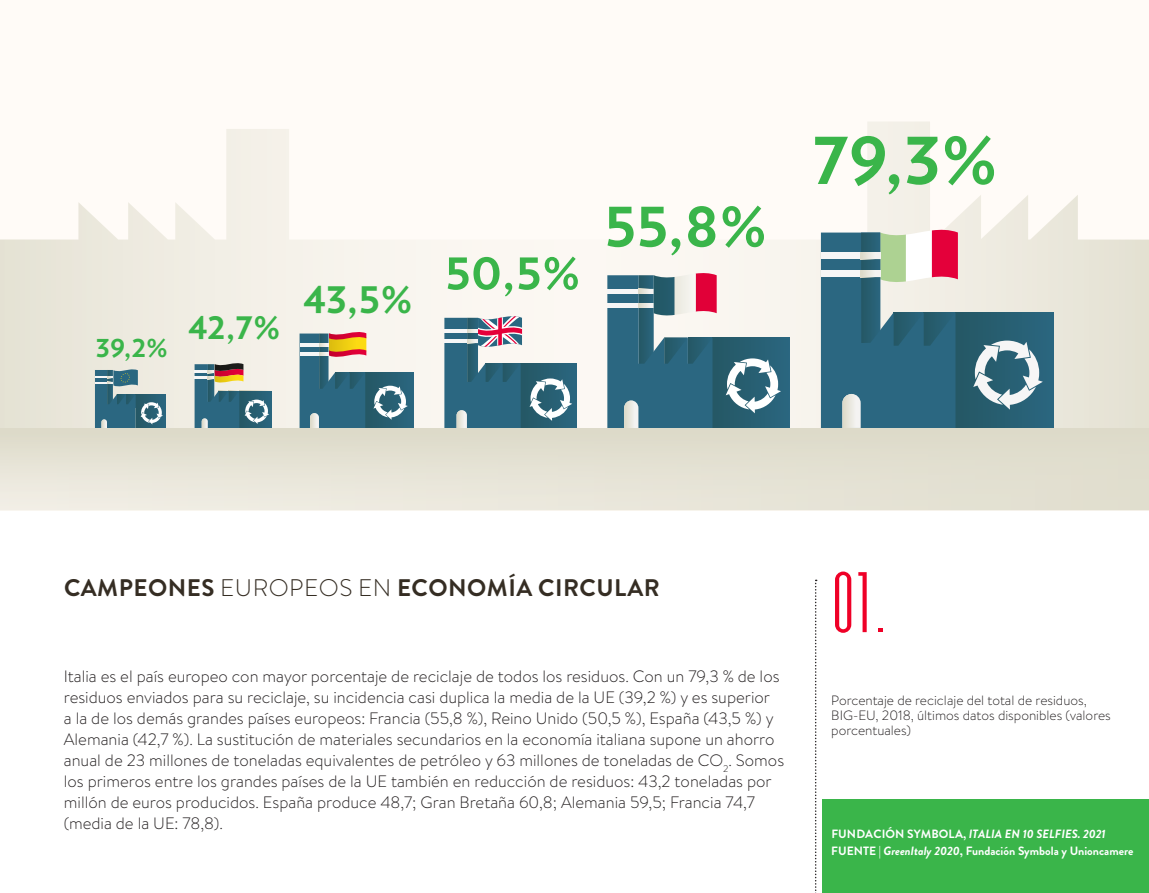
<style>
.page{position:relative;width:1149px;height:893px;background:#fff}
.page>*{position:absolute;margin:0;border:0;box-sizing:border-box;transform-origin:0 0}
.t1{font:700 81px "Verlag";color:#3ab54a}
.t2{font:condensed 75px "Chrysler";color:#ef0027}
.t3{font:700 68.25px "Verlag";color:#3ab54a}
.t4{font:700 54.75px "Verlag";color:#3ab54a}
.t5{font:700 45.9px "Verlag";color:#3ab54a}
.t6{font:700 38.85px "Verlag";color:#3ab54a}
.t7{font:700 31.05px "Verlag";color:#3ab54a}
.t8{font:700 24px "Brandon Grotesque";letter-spacing:.02em;color:#352d23}
.t9{font:300 16.5px/21px "Brandon Text";color:#231f20}
.t10{font:300 13.5px/15px "Brandon Text";color:#231f20}
.t11{font:700 12px "Brandon Grotesque";color:#fff}
.t12{font:italic 700 12px "Brandon Grotesque";letter-spacing:.01em;color:#fff}
.s1{font-weight:300}
.s2{font-style:normal}
.s3{font-style:italic}
</style>
<div class="page">
<div style="left:822px;top:799px;width:326px;height:94px;background:#3ab54a"></div>
<svg style="left:815px;top:580px;width:1px;height:313px"></svg>
<div style="left:0;top:0;width:1148px;height:510px;background:#fffbf7"></div>
<svg style="left:0;top:122px;width:1148px;height:307px"></svg>
<div style="left:955px;top:312px;width:98px;height:116px;background:linear-gradient(to right,#255764,#2a667f)"></div>
<svg style="left:820px;top:229px;width:137px;height:199px"></svg>
<svg style="left:842px;top:394px;width:18px;height:34px"></svg>
<div style="left:712px;top:338px;width:77px;height:90px;background:linear-gradient(to right,#255764,#2a667f)"></div>
<div style="left:520px;top:363px;width:56px;height:66px;background:linear-gradient(to right,#255764,#2a667f)"></div>
<svg style="left:444px;top:312px;width:78px;height:117px"></svg>
<svg style="left:607px;top:273px;width:109px;height:155px"></svg>
<svg style="left:653px;top:273px;width:63px;height:42px"></svg>
<svg style="left:972px;top:341px;width:70px;height:69px"></svg>
<svg style="left:726px;top:358px;width:54px;height:55px"></svg>
<svg style="left:529px;top:378px;width:43px;height:43px"></svg>
<div style="left:365px;top:372px;width:48px;height:57px;background:linear-gradient(to right,#245764,#2a667e)"></div>
<svg style="left:373px;top:386px;width:34px;height:34px"></svg>
<svg style="left:299px;top:329px;width:67px;height:100px"></svg>
<svg style="left:329px;top:332px;width:37px;height:25px"></svg>
<div style="left:136px;top:394px;width:30px;height:35px;background:#2b6781"></div>
<svg style="left:95px;top:369px;width:68px;height:60px"></svg>
<div style="left:239px;top:391px;width:33px;height:38px;background:#2a667e"></div>
<svg style="left:194px;top:361px;width:75px;height:68px"></svg>
<svg style="left:215px;top:363px;width:28px;height:19px"></svg>
<div style="left:0;top:429px;width:1148px;height:81px;background:linear-gradient(to right,#e9e6d9,#e0ddcd)"></div>
<p class="t7" style="left:96px;top:321px;width:74px">39,2 %</p>
<p class="t6" style="left:188px;top:295px;width:94px">42,7 %</p>
<p class="t5" style="left:303px;top:260px;width:111px">43,5 %</p>
<p class="t4" style="left:444px;top:227px;width:138px">50,5 %</p>
<p class="t3" style="left:603px;top:168px;width:165px">55,8 %</p>
<p class="t1" style="left:811px;top:91px;width:188px">79,3 %</p>
<p class="t8" style="left:64px;top:571px;width:597px">CAMPEONES <span class="s1">EUROPEOS EN</span> ECONOMÍA CIRCULAR</p>
<p class="t9" style="left:64px;top:665px;width:721px">Italia es el país europeo con mayor porcentaje de reciclaje de todos los residuos. Con un 79,3 % de los residuos enviados para su reciclaje, su incidencia casi duplica la media de la UE (39,2 %) y es superior<br>a la de los demás grandes países europeos: Francia (55,8 %), Reino Unido (50,5 %), España (43,5 %) y Alemania (42,7 %). La sustitución de materiales secundarios en la economía italiana supone un ahorro anual de 23 millones de toneladas equivalentes de petróleo y 63 millones de toneladas de CO<sub>2</sub>. Somos los primeros entre los grandes países de la UE también en reducción de residuos: 43,2 toneladas por millón de euros producidos. España produce 48,7; Gran Bretaña 60,8; Alemania 59,5; Francia 74,7 (media de la UE: 78,8).</p>
<p class="t2" style="left:831px;top:558px;width:58px">01.</p>
<p class="t10" style="left:831px;top:693px;width:281px">Porcentaje de reciclaje del total de residuos,<br>BIG-EU, 2018, últimos datos disponibles (valores porcentuales)</p>
<p class="t12" style="left:831px;top:825px;width:275px"><span class="s2">FUNDACIÓN SYMBOLA,</span> ITALIA EN 10 SELFIES. 2021</p>
<p class="t11" style="left:831px;top:842px;width:303px">FUENTE | <span class="s3">GreenItaly 2020</span>, Fundación Symbola y Unioncamere</p>
</div>
